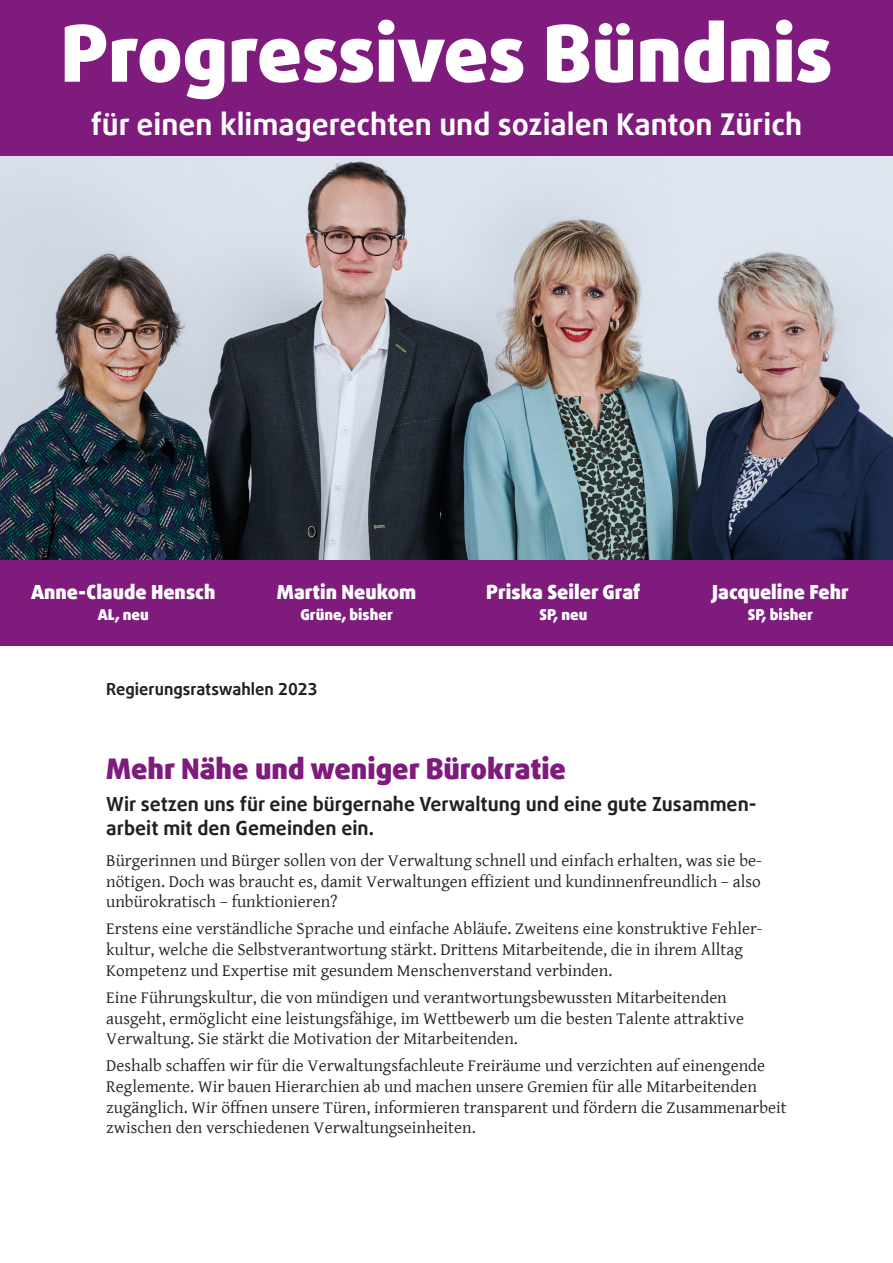
<style>
.page{position:relative;width:893px;height:1263px;background:#fff}
.page>*{position:absolute;margin:0;border:0;box-sizing:border-box;transform-origin:0 0}
.t1{font:900 78px "Daxline Offc";color:#fff}
.t2{font:700 30px "Daxline Offc";color:#fff}
.grosser_titel_daxlin{font:900 28.5px "Daxline Offc";color:#7f1b7d}
.lead_daxline{font:700 19.5px/23.4px "Daxline Offc";color:#231f20}
.t3{font:900 19.5px "Daxline Offc";color:#fff}
.lauftext_gentium{font:17.25px/20.7px "Gentium Basic";color:#231f20}
.kleiner_titel_daxlin{font:700 16.5px "Daxline Offc";color:#231f20}
.t4{font:900 15px "Daxline Offc";color:#fff}
</style>
<div class="page">
<img style="left:0;top:155px;width:893px;height:405px">
<div style="left:0;top:560px;width:893px;height:85px;background:#7f1b7d"></div>
<div style="left:0;top:0;width:893px;height:155px;background:#7f1b7d"></div>
<p class="t1" style="left:61px;top:2px;width:773px">Progressives Bündnis</p>
<p class="t2" style="left:91px;top:104px;width:713px">für einen klimagerechten und sozialen Kanton Zürich</p>
<p class="t3" style="left:31px;top:579px;width:186px">Anne-Claude Hensch</p>
<p class="t4" style="left:98px;top:604px;width:53px">AL, neu</p>
<p class="t3" style="left:277px;top:579px;width:141px">Martin Neukom</p>
<p class="t4" style="left:300px;top:604px;width:94px">Grüne, bisher</p>
<p class="kleiner_titel_daxlin" style="left:106px;top:679px;width:213px">Regierungsratswahlen 2023</p>
<p class="t3" style="left:486px;top:579px;width:156px">Priska Seiler Graf</p>
<p class="t4" style="left:539px;top:604px;width:49px">SP, neu</p>
<p class="t3" style="left:712px;top:579px;width:138px">Jacqueline Fehr</p>
<p class="t4" style="left:748px;top:604px;width:67px">SP, bisher</p>
<p class="grosser_titel_daxlin" style="left:106px;top:750px;width:461px">Mehr Nähe und weniger Bürokratie</p>
<p class="lead_daxline" style="left:106px;top:792px;width:652px">Wir setzen uns für eine bürgernahe Verwaltung und eine gute Zusammen&shy;arbeit mit den Gemeinden ein.</p>
<p class="lauftext_gentium" style="left:106px;top:849px;width:657px;text-align:justify">Bürgerinnen und Bürger sollen von der Verwaltung schnell und einfach erhalten, was sie be&shy;nötigen. Doch was braucht es, damit Verwaltungen effizient und kundinnenfreundlich – also unbürokratisch – funktionieren?</p>
<p class="lauftext_gentium" style="left:106px;top:918px;width:658px">Erstens eine verständliche Sprache und einfache Abläufe. Zweitens eine konstruktive Fehler&shy;kultur, welche die Selbstverantwortung stärkt. Drittens Mitarbeitende, die in ihrem Alltag<br>Kompetenz und Expertise mit gesundem Menschenverstand verbinden.</p>
<p class="lauftext_gentium" style="left:106px;top:986px;width:639px">Eine Führungskultur, die von mündigen und verantwortungsbewussten Mitarbeitenden ausgeht, ermöglicht eine leistungsfähige, im Wettbewerb um die besten Talente attraktive<br>Verwaltung. Sie stärkt die Motivation der Mitarbeitenden.</p>
<p class="lauftext_gentium" style="left:106px;top:1055px;width:682px">Deshalb schaffen wir für die Verwaltungsfachleute Freiräume und verzichten auf einengende Reglemente. Wir bauen Hierarchien ab und machen unsere Gremien für alle Mitarbeitenden zugänglich. Wir öffnen unsere Türen, informieren transparent und fördern die Zusammenarbeit zwischen den verschiedenen Verwaltungseinheiten.</p>
</div>
